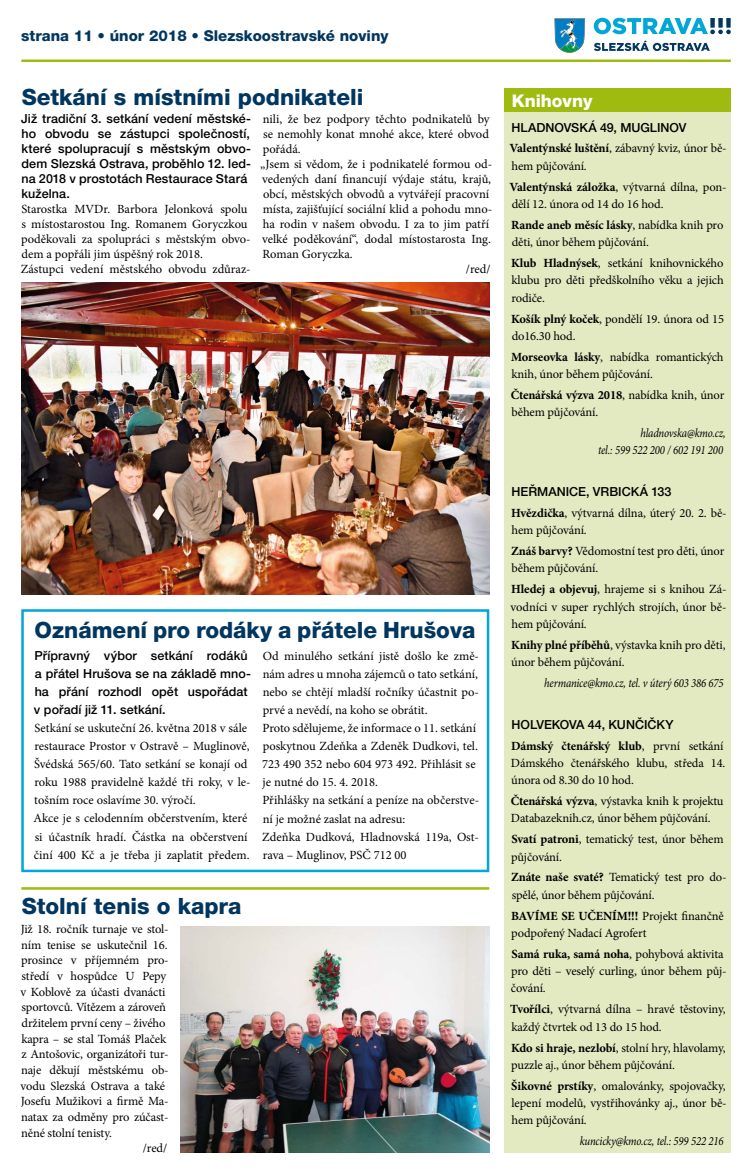
<style>
.page{position:relative;width:745px;height:1170px;background:#fff}
.page>*{position:absolute;margin:0;border:0;box-sizing:border-box;transform-origin:0 0}
.t1{font:800 22.5px "Helvetica Neue LT Pro";color:#00365f}
.t2{font:800 17.5px "Helvetica Neue LT Pro";color:#fff}
.t3{font:800 15px "Helvetica Neue LT Pro";color:#00365f}
.t4{font:12.5px/17.4px "Minion Pro";letter-spacing:-.01em;color:#000}
.t5{font:500 12.5px/15px "Helvetica Neue LT Pro";letter-spacing:.005em;color:#000}
.t6{font:italic 12.5px/17.2px "Minion Pro";letter-spacing:-.015em;color:#000;text-align:right;scale:.86 1}
.s1{font-weight:700}
</style>
<div class="page">
<hr style="left:21px;top:60px;width:709px;height:2px;background:#a0bb0f">
<svg style="left:554px;top:18px;width:31px;height:35px"></svg>
<svg style="left:593px;top:18px;width:137px;height:16px"></svg>
<svg style="left:594px;top:40px;width:115px;height:11px"></svg>
<div style="left:504px;top:112px;width:226px;height:1040px;background:#e3eac2"></div>
<div style="left:504px;top:89px;width:226px;height:23px;background:#a0bb0f"></div>
<div style="left:21px;top:609px;width:468px;height:263px;border:2px solid #00a7d7"></div>
<img style="left:181px;top:926px;width:308px;height:226px">
<hr style="left:21px;top:887px;width:468px;height:2px;background:#a0bb0f">
<img style="left:21px;top:282px;width:468px;height:312px">
<p class="t3" style="left:21px;top:27px;width:368px">strana 11 • únor 2018 • Slezskoostravské noviny</p>
<h1 class="t1" style="left:22px;top:83px;width:343px">Setkání s místními podnikateli</h1>
<p class="t5" style="left:21px;top:111px;width:231px">Již tradiční 3. setkání vedení městské&shy;ho obvodu se zástupci společností, které spolupracují s městským obvo&shy;dem Slezská Ostrava, proběhlo 12. led&shy;na 2018 v prostotách Restaurace Stará kuželna.</p>
<p class="t4" style="left:21px;top:202px;width:231px;line-height:15px">Starostka MVDr. Barbora Jelonková spolu s místostarostou Ing. Romanem Goryczkou poděkovali za spolupráci s městským obvo&shy;dem a popřáli jim úspěšný rok 2018.<br>Zástupci vedení městského obvodu zdůraz-</p>
<p class="t4" style="left:262px;top:111px;width:228px">nili, že bez podpory těchto podnikatelů by</p>
<p class="t4" style="left:263px;top:126px;width:227px">se nemohly konat mnohé akce, které obvod</p>
<p class="t4" style="left:262px;top:141px;width:39px">pořádá.</p>
<p class="t4" style="left:260px;top:156px;width:233px">„Jsem si vědom, že i podnikatelé formou od-</p>
<p class="t4" style="left:262px;top:171px;width:230px">vedených daní financují výdaje státu, krajů,</p>
<p class="t4" style="left:263px;top:186px;width:227px">obcí, městských obvodů a vytvářejí pracovní</p>
<p class="t4" style="left:262px;top:201px;width:231px">místa, zajišťující sociální klid a pohodu mno-</p>
<p class="t4" style="left:263px;top:216px;width:227px">ha rodin v našem obvodu. I za to jim patří</p>
<p class="t4" style="left:262px;top:231px;width:230px">velké poděkování“, dodal místostarosta Ing.</p>
<p class="t4" style="left:262px;top:246px;width:92px">Roman Goryczka.</p>
<p class="t4" style="left:465px;top:261px;width:26px">/red/</p>
<h1 class="t1" style="left:34px;top:617px;width:442px">Oznámení pro rodáky a přátele Hrušova</h1>
<p class="t5" style="left:34px;top:646px;width:218px;line-height:18px">Přípravný výbor setkání rodáků a přátel Hrušova se na základě mno&shy;ha přání rozhodl opět uspořádat v pořadí již 11. setkání.</p>
<p class="t4" style="left:33px;top:719px;width:219px;line-height:18px">Setkání se uskuteční 26. května 2018 v sále restaurace Prostor v Ostravě – Muglinově, Švédská 565/60. Tato setkání se konají od roku 1988 pravidelně každé tři roky, v le&shy;tošním roce oslavíme 30. výročí.<br>Akce je s celodenním občerstvením, které si účastník hradí. Částka na občerstvení činí 400 Kč a je třeba ji zaplatit předem.</p>
<p class="t4" style="left:262px;top:647px;width:218px;line-height:18px">Od minulého setkání jistě došlo ke změ&shy;nám adres u mnoha zájemců o tato setkání, nebo se chtějí mladší ročníky účastnit po&shy;prvé a nevědí, na koho se obrátit.<br>Proto sdělujeme, že informace o 11. setkání poskytnou Zdeňka a Zdeněk Dudkovi, tel.<br>723 490 352 nebo 604 973 492. Přihlásit se je nutné do 15. 4. 2018.<br>Přihlášky na setkání a peníze na občerstve&shy;ní je možné zaslat na adresu:<br>Zdeňka Dudková, Hladnovská 119a, Ost&shy;rava – Muglinov, PSČ 712 00</p>
<h1 class="t1" style="left:22px;top:892px;width:221px">Stolní tenis o kapra</h1>
<p class="t4" style="left:21px;top:920px;width:149px">Již 18. ročník turnaje ve stol-</p>
<p class="t4" style="left:21px;top:936px;width:148px">ním tenise se uskutečnil 16.</p>
<p class="t4" style="left:21px;top:951px;width:149px">prosince v příjemném pro-</p>
<p class="t4" style="left:22px;top:967px;width:146px">středí v hospůdce U Pepy</p>
<p class="t4" style="left:21px;top:983px;width:146px">v Koblově za účasti dvanácti</p>
<p class="t4" style="left:22px;top:998px;width:146px">sportovců. Vítězem a zároveň</p>
<p class="t4" style="left:22px;top:1014px;width:145px">držitelem první ceny – živého</p>
<p class="t4" style="left:21px;top:1029px;width:146px">kapra – se stal Tomáš Plaček</p>
<p class="t4" style="left:21px;top:1045px;width:149px">z Antošovic, organizátoři tur-</p>
<p class="t4" style="left:21px;top:1061px;width:149px">naje děkují městskému ob-</p>
<p class="t4" style="left:21px;top:1076px;width:146px">vodu Slezská Ostrava a také</p>
<p class="t4" style="left:21px;top:1092px;width:149px">Josefu Mužikovi a firmě Ma-</p>
<p class="t4" style="left:21px;top:1108px;width:149px">natax za odměny pro zúčast-</p>
<p class="t4" style="left:21px;top:1123px;width:92px">něné stolní tenisty.</p>
<p class="t4" style="left:143px;top:1139px;width:26px">/red/</p>
<h2 class="t2" style="left:511px;top:90px;width:82px">Knihovny</h2>
<p class="t5" style="left:511px;top:119px;width:176px">HLADNOVSKÁ 49, MUGLINOV</p>
<p class="t4" style="left:509px;top:140px;width:218px"><span class="s1">Valentýnské luštění</span>, zábavný kviz, únor bě&shy;hem půjčování.</p>
<p class="t4" style="left:509px;top:178px;width:218px"><span class="s1">Valentýnská záložka</span>, výtvarná dílna, pon&shy;dělí 12. února od 14 do 16 hod.</p>
<p class="t4" style="left:510px;top:216px;width:214px"><span class="s1">Rande aneb měsíc lásky</span>, nabídka knih pro děti, únor během půjčování.</p>
<p class="t4" style="left:510px;top:254px;width:214px;text-align:justify"><span class="s1">Klub Hladnýsek</span>, setkání knihovnického klubu pro děti předškolního věku a jejich rodiče.</p>
<p class="t4" style="left:510px;top:310px;width:214px"><span class="s1">Košík plný koček</span>, pondělí 19. února od 15 do16.30 hod.</p>
<p class="t4" style="left:511px;top:348px;width:214px"><span class="s1">Morseovka lásky</span>, nabídka romantických knih, únor během půjčování.</p>
<p class="t4" style="left:510px;top:386px;width:215px"><span class="s1">Čtenářská výzva 2018</span>, nabídka knih, únor během půjčování.</p>
<p class="t6" style="left:597px;top:424px;width:150px">hladnovska@kmo.cz,<br>tel.: 599 522 200 / 602 191 200</p>
<p class="t5" style="left:511px;top:484px;width:161px">HEŘMANICE, VRBICKÁ 133</p>
<p class="t4" style="left:510px;top:504px;width:217px"><span class="s1">Hvězdička</span>, výtvarná dílna, úterý 20. 2. bě&shy;hem půjčování.</p>
<p class="t4" style="left:510px;top:542px;width:215px"><span class="s1">Znáš barvy?</span> Vědomostní test pro děti, únor během půjčování.</p>
<p class="t4" style="left:510px;top:580px;width:217px;text-align:justify"><span class="s1">Hledej a objevuj</span>, hrajeme si s knihou Zá&shy;vodníci v super rychlých strojích, únor bě&shy;hem půjčování.</p>
<p class="t4" style="left:510px;top:636px;width:216px"><span class="s1">Knihy plné příběhů</span>, výstavka knih pro děti, únor během půjčování.</p>
<p class="t6" style="left:544px;top:674px;width:210px">hermanice@kmo.cz, tel. v úterý 603 386 675</p>
<p class="t5" style="left:511px;top:716px;width:163px">HOLVEKOVA 44, KUNČIČKY</p>
<p class="t4" style="left:510px;top:737px;width:216px"><span class="s1">Dámský čtenářský klub</span>, první setkání<br>Dámského čtenářského klubu, středa 14. února od 8.30 do 10 hod.</p>
<p class="t4" style="left:510px;top:792px;width:214px"><span class="s1">Čtenářská výzva</span>, výstavka knih k projektu<br>Databazeknih.cz, únor během půjčování.</p>
<p class="t4" style="left:511px;top:830px;width:214px"><span class="s1">Svatí patroni</span>, tematický test, únor během půjčování.</p>
<p class="t4" style="left:510px;top:868px;width:217px"><span class="s1">Znáte naše svaté?</span> Tematický test pro do&shy;spělé, únor během půjčování.</p>
<p class="t4" style="left:510px;top:906px;width:214px"><span class="s1">BAVÍME SE UČENÍM!!!</span> Projekt finančně podpořený Nadací Agrofert</p>
<p class="t4" style="left:510px;top:945px;width:217px"><span class="s1">Samá ruka, samá noha</span>, pohybová aktivita pro děti – veselý curling, únor během půj&shy;čování.</p>
<p class="t4" style="left:510px;top:1000px;width:217px"><span class="s1">Tvořílci</span>, výtvarná dílna – hravé těstoviny, každý čtvrtek od 13 do 15 hod.</p>
<p class="t4" style="left:510px;top:1038px;width:216px"><span class="s1">Kdo si hraje, nezlobí</span>, stolní hry, hlavolamy, puzzle aj., únor během půjčování.</p>
<p class="t4" style="left:511px;top:1076px;width:217px;text-align:justify"><span class="s1">Šikovné prstíky</span>, omalovánky, spojovačky, lepení modelů, vystřihovánky aj., únor bě&shy;hem půjčování.</p>
<p class="t6" style="left:579px;top:1132px;width:169px">kuncicky@kmo.cz, tel.: 599 522 216</p>
</div>
